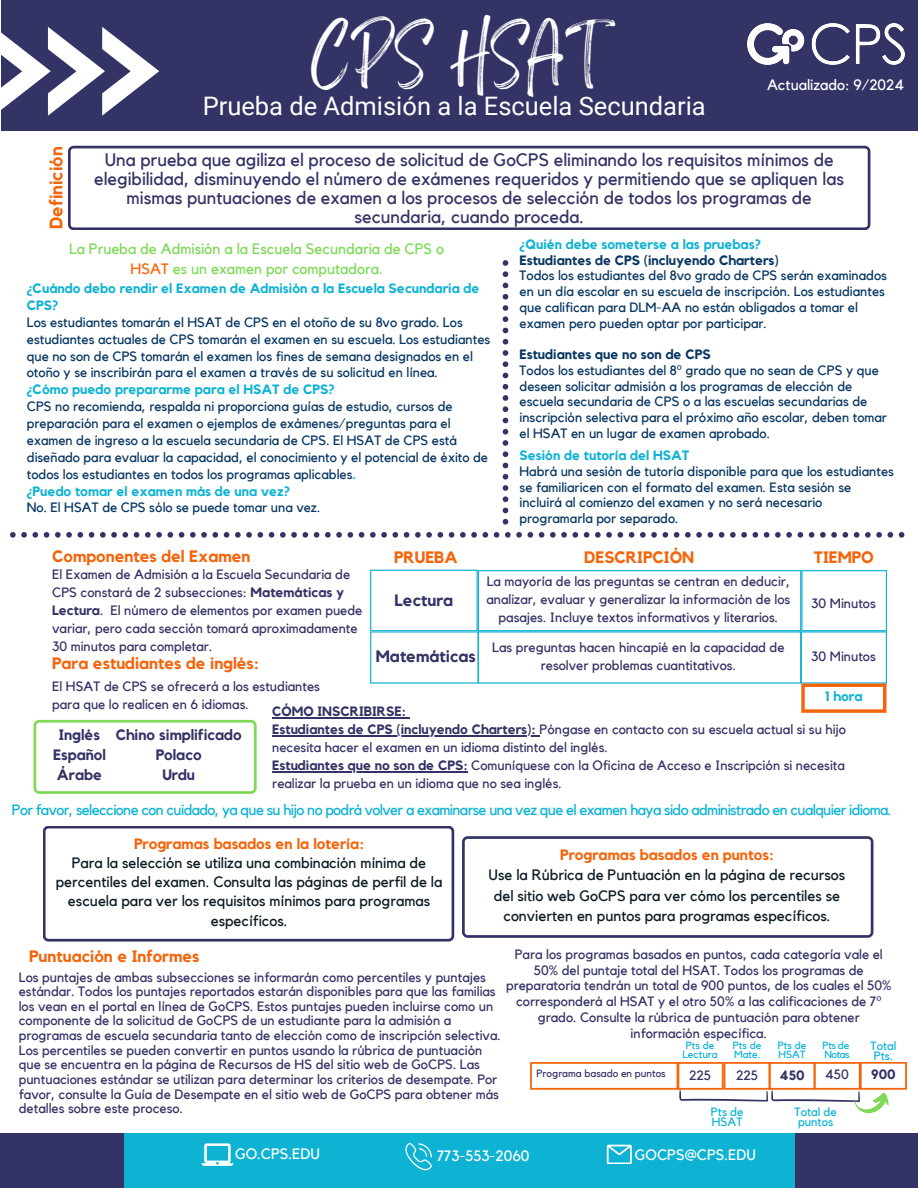
<style>
.page{position:relative;width:918px;height:1188px;background:#fff}
.page>*{position:absolute;margin:0;border:0;box-sizing:border-box;transform-origin:0 0}
.t1{font:45px "Brightwall";color:#fff}
.t2{font:25.5px "Roboto";color:#fff}
.t3{font:18px/19.2px "Kollektif";color:#336;text-align:center}
.t4{font:700 18px "Kollektif";color:#f4640b}
.t5{font:700 16.5px "Kollektif";color:#f4640b}
.t6{font:700 16.5px "Kollektif";color:#336}
.t7{font:15px/19.2px "Kollektif";color:#0c1a23;text-align:center}
.t8{font:15px "Kollektif";letter-spacing:-.04em;color:#0eb3d4}
.t9{font:15px/20.2px "Kollektif";color:#7ed957;text-align:center}
.t10{font:700 15px "Kollektif";color:#f4640b}
.t11{font:15px "Kollektif";color:#fff}
.t12{font:700 15px/20.2px "Kollektif";color:#336;text-align:center}
.t13{font:13.5px/18px "Kollektif";color:#336}
.t14{font:13.5px/15.8px "Kollektif";color:#083661}
.t15{font:700 13.5px/16.8px "Kollektif";color:#0eb3d4}
.t16{font:700 13.5px "Kollektif";color:#083661}
.t17{font:700 13.5px "Kollektif";color:#336}
.t18{font:12px/10.1px "Kollektif";color:#0eb3d4}
.t19{font:10.5px/8.7px "Kollektif";color:#0eb3d4}
.t20{font:10.5px "Kollektif";color:#336}
.s1{color:#f4640b}
.s2{font-weight:700;color:#0eb3d4}
.s3{font-family:"Noto Sans"}
.s4{font-weight:700}
</style>
<div class="page">
<div style="left:2px;top:0;width:916px;height:131px;background:#336"></div>
<svg style="left:1px;top:27px;width:158px;height:89px"></svg>
<img style="left:748px;top:24px;width:156px;height:40px">
<svg style="left:68px;top:146px;width:802px;height:84px"></svg>
<svg style="left:462px;top:836px;width:411px;height:102px"></svg>
<svg style="left:43px;top:826px;width:411px;height:116px"></svg>
<svg style="left:10px;top:532px;width:894px;height:6px"></svg>
<svg style="left:503px;top:260px;width:5px;height:265px"></svg>
<hr style="left:272px;top:717px;width:134px;height:1px;background:#336">
<svg style="left:370px;top:570px;width:517px;height:148px"></svg>
<hr style="left:272px;top:735px;width:268px;height:1px;background:#336">
<hr style="left:272px;top:771px;width:196px;height:1px;background:#336">
<svg style="left:530px;top:1062px;width:377px;height:52px"></svg>
<svg style="left:34px;top:720px;width:223px;height:74px"></svg>
<div style="left:0;top:1134px;width:918px;height:54px;background:#336"></div>
<div style="left:124px;top:1134px;width:670px;height:54px;background:#0eb3d4"></div>
<svg style="left:202px;top:1143px;width:31px;height:23px"></svg>
<svg style="left:405px;top:1143px;width:27px;height:27px"></svg>
<svg style="left:607px;top:1145px;width:25px;height:19px"></svg>
<p class="t4" style="left:48px;top:229px;width:84px;rotate:-90deg">Definición</p>
<p class="t1" style="left:311px;top:41px;width:288px">CPS HSAT</p>
<p class="t2" style="left:203px;top:91px;width:505px">Prueba de Admisión a la Escuela Secundaria</p>
<p class="t3" style="left:94px;top:151px;width:751px">Una prueba que agiliza el proceso de solicitud de GoCPS eliminando los requisitos mínimos de elegibilidad, disminuyendo el número de exámenes requeridos y permitiendo que se apliquen las mismas puntuaciones de examen a los procesos de selección de todos los programas de</p>
<p class="t11" style="left:767px;top:78px;width:139px">Actualizado: 9/2024</p>
<p class="t3" style="left:355px;top:208px;width:231px">secundaria, cuando proceda.</p>
<p class="t9" style="left:69px;top:239px;width:377px">La Prueba de Admisión a la Escuela Secundaria de CPS o<br><span class="s1">HSAT</span> es un examen por computadora.</p>
<h2 class="t15" style="left:27px;top:280px;width:454px">¿Cuándo debo rendir el Examen de Admisión a la Escuela Secundaria de<br>CPS?</h2>
<h2 class="t14" style="left:27px;top:314px;width:465px;line-height:16.8px">Los estudiantes tomarán el HSAT de CPS en el otoño de su 8vo grado. Los estudiantes actuales de CPS tomarán el examen en su escuela. Los estudiantes que no son de CPS tomarán el examen los fines de semana designados en el otoño y se inscribirán para el examen a través de su solicitud en línea.</h2>
<p class="t15" style="left:27px;top:382px;width:310px">¿Cómo puedo prepararme para el HSAT de CPS?</p>
<p class="t14" style="left:27px;top:399px;width:463px;line-height:16.8px">CPS no recomienda, respalda ni proporciona guías de estudio, cursos de preparación para el examen o ejemplos de exámenes/preguntas para el examen de ingreso a la escuela secundaria de CPS. El HSAT de CPS está diseñado para evaluar la capacidad, el conocimiento y el potencial de éxito de todos los estudiantes en todos los programas aplicables<span class="s2">.</span></p>
<h3 class="t15" style="left:27px;top:483px;width:265px">¿Puedo tomar el examen más de una vez?</h3>
<p class="t14" style="left:27px;top:500px;width:295px">No. El HSAT de CPS sólo se puede tomar una vez.</p>
<h3 class="t15" style="left:520px;top:236px;width:243px">¿Quién debe someterse a las pruebas?</h3>
<h3 class="t16" style="left:520px;top:254px;width:261px">Estudiantes de CPS (incluyendo Charters)</h3>
<p class="t14" style="left:520px;top:268px;width:369px">Todos los estudiantes del 8vo grado de CPS serán examinados en un día escolar en su escuela de inscripción. Los estudiantes que califican para DLM-AA no están obligados a tomar el examen pero pueden optar por participar.</p>
<h6 class="t16" style="left:520px;top:348px;width:193px">Estudiantes que no son de CPS</h6>
<p class="t14" style="left:520px;top:363px;width:369px">Todos los estudiantes del 8<span class="s3">º</span> grado que no sean de CPS y que deseen solicitar admisión a los programas de elección de escuela secundaria de CPS o a las escuelas secundarias de inscripción selectiva para el próximo año escolar, deben tomar el HSAT en un lugar de examen aprobado.</p>
<p class="t15" style="left:520px;top:448px;width:171px">Sesión de tutoría del HSAT</p>
<p class="t14" style="left:520px;top:464px;width:376px">Habrá una sesión de tutoría disponible para que los estudiantes se familiaricen con el formato del examen. Esta sesión se incluirá al comienzo del examen y no será necesario programarla por separado.</p>
<h6 class="t5" style="left:52px;top:549px;width:200px">Componentes del Examen</h6>
<h6 class="t13" style="left:52px;top:566px;width:312px">El Examen de Admisión a la Escuela Secundaria de CPS constará de 2 subsecciones: <span class="s4">Matemáticas y Lectura</span>. El número de elementos por examen puede variar, pero cada sección tomará aproximadamente 30 minutos para completar.</h6>
<h2 class="t5" style="left:52px;top:656px;width:208px">Para estudiantes de inglés:</h2>
<p class="t5" style="left:394px;top:550px;width:65px">PRUEBA</p>
<p class="t5" style="left:584px;top:550px;width:112px">DESCRIPCIÓN</p>
<p class="t5" style="left:814px;top:550px;width:62px">TIEMPO</p>
<h4 class="t6" style="left:395px;top:592px;width:60px">Lectura</h4>
<p class="t13" style="left:486px;top:573px;width:305px;text-align:center">La mayoría de las preguntas se centran en deducir, analizar, evaluar y generalizar la información de los pasajes. Incluye textos informativos y literarios.</p>
<p class="t13" style="left:811px;top:594px;width:66px">30 Minutos</p>
<p class="t13" style="left:492px;top:639px;width:294px;text-align:center">Las preguntas hacen hincapié en la capacidad de resolver problemas cuantitativos.</p>
<p class="t6" style="left:376px;top:649px;width:102px">Matemáticas</p>
<p class="t13" style="left:811px;top:648px;width:66px">30 Minutos</p>
<p class="t13" style="left:52px;top:677px;width:269px">El HSAT de CPS se ofrecerá a los estudiantes para que lo realicen en 6 idiomas.</p>
<p class="t12" style="left:53px;top:725px;width:54px">Inglés<br>Español<br>Árabe</p>
<p class="t12" style="left:116px;top:725px;width:128px">Chino simplificado<br>Polaco<br>Urdu</p>
<p class="t8" style="left:12px;top:803px;width:881px">Por favor, seleccione con cuidado, ya que su hijo no podrá volver a examinarse una vez que el examen haya sido administrado en cualquier idioma.</p>
<p class="t15" style="left:825px;top:689px;width:39px">1 hora</p>
<p class="t17" style="left:272px;top:705px;width:135px">CÓMO INSCRIBIRSE:</p>
<p class="t13" style="left:272px;top:721px;width:575px"><span class="s4">Estudiantes de CPS (incluyendo Charters):</span> Póngase en contacto con su escuela actual si su hijo necesita hacer el examen en un idioma distinto del inglés.</p>
<p class="t13" style="left:272px;top:757px;width:574px"><span class="s4">Estudiantes que no son de CPS:</span> Comuníquese con la Oficina de Acceso e Inscripción si necesita realizar la prueba en un idioma que no sea inglés.</p>
<p class="t10" style="left:134px;top:837px;width:231px">Programas basados en la lotería:</p>
<h3 class="t7" style="left:56px;top:854px;width:388px">Para la selección se utiliza una combinación mínima de percentiles del examen. Consulta las páginas de perfil de la escuela para ver los requisitos mínimos para programas específicos.</h3>
<p class="t10" style="left:560px;top:848px;width:215px">Programas basados en puntos:</p>
<p class="t7" style="left:489px;top:866px;width:358px;line-height:20.2px">Use la Rúbrica de Puntuación en la página de recursos del sitio web GoCPS para ver cómo los percentiles se convierten en puntos para programas específicos.</p>
<h3 class="t13" style="left:506px;top:947px;width:387px;line-height:15.8px;text-align:center">Para los programas basados en puntos, cada categoría vale el 50% del puntaje total del HSAT. Todos los programas de preparatoria tendrán un total de 900 puntos, de los cuales el 50% corresponderá al HSAT y el otro 50% a las calificaciones de 7<span class="s3">º </span>grado. Consulte la rúbrica de puntuación para obtener información específica.</h3>
<p class="t5" style="left:29px;top:948px;width:172px">Puntuación e Informes</p>
<p class="t13" style="left:19px;top:970px;width:483px;line-height:14.7px">Los puntajes de ambas subsecciones se informarán como percentiles y puntajes estándar. Todos los puntajes reportados estarán disponibles para que las familias los vean en el portal en línea de GoCPS. Estos puntajes pueden incluirse como un componente de la solicitud de GoCPS de un estudiante para la admisión a programas de escuela secundaria tanto de elección como de inscripción selectiva.<br>Los percentiles se pueden convertir en puntos usando la rúbrica de puntuación que se encuentra en la página de Recursos de HS del sitio web de GoCPS. Las puntuaciones estándar se utilizan para determinar los criterios de desempate. Por favor, consulte la Guía de Desempate en el sitio web de GoCPS para obtener más detalles sobre este proceso.</p>
<p class="t19" style="left:682px;top:1041px;width:37px;text-align:center">Pts de<br>Lectura</p>
<p class="t19" style="left:733px;top:1041px;width:30px">Pts de<br>Mate.</p>
<h3 class="t19" style="left:778px;top:1041px;width:30px">Pts de<br>HSAT</h3>
<p class="t19" style="left:823px;top:1041px;width:28px">Pts de</p>
<p class="t18" style="left:870px;top:1041px;width:27px">Total</p>
<p class="t18" style="left:874px;top:1051px;width:21px">Pts.</p>
<p class="t19" style="left:824px;top:1050px;width:27px">Notas</p>
<p class="t20" style="left:537px;top:1069px;width:131px">Programa basado en puntos</p>
<p class="t13" style="left:689px;top:1067px;width:24px">225</p>
<p class="t13" style="left:736px;top:1067px;width:24px">225</p>
<p class="t17" style="left:779px;top:1069px;width:27px">450</p>
<p class="t13" style="left:825px;top:1066px;width:25px">450</p>
<p class="t17" style="left:871px;top:1068px;width:26px">900</p>
<p class="t18" style="left:711px;top:1108px;width:34px">Pts de<br>HSAT</p>
<p class="t18" style="left:794px;top:1108px;width:44px">Total de puntos</p>
<p class="t11" style="left:235px;top:1147px;width:86px">GO.CPS.EDU</p>
<p class="t11" style="left:437px;top:1148px;width:94px">773-553-2060</p>
<p class="t11" style="left:635px;top:1148px;width:123px">GOCPS@CPS.EDU</p>
</div>
